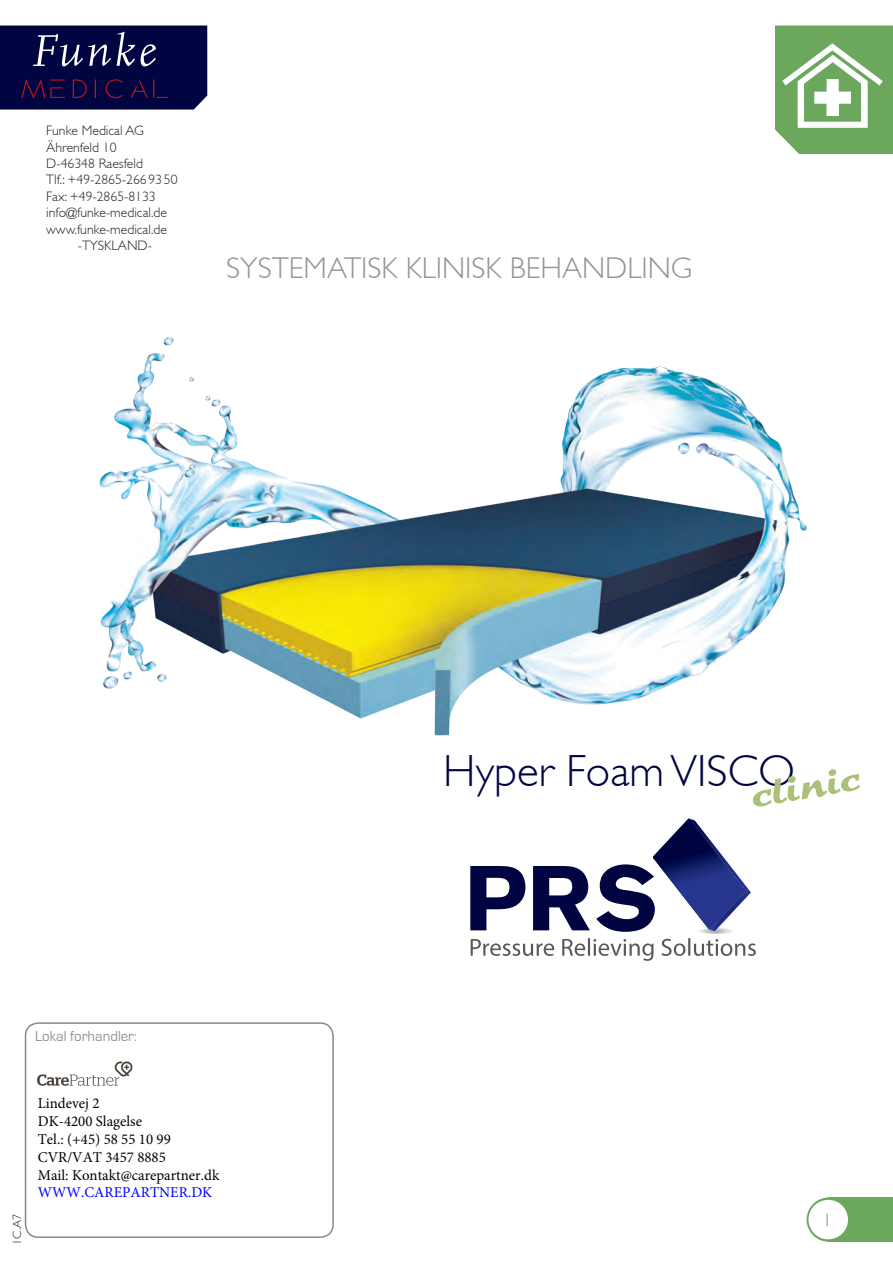
<style>
.page{position:relative;width:893px;height:1263px;background:#fff}
.page>*{position:absolute;margin:0;border:0;box-sizing:border-box;transform-origin:0 0}
.t1{font:300 45px "Gill Sans";color:#000541}
.t2{font:300 30px "Gill Sans";color:#939598}
.t3{font:300 18px "Gill Sans";color:#808285}
.t4{font:15px/17.9px "Minion Pro";color:#000}
.t5{font:15px "Minion Pro";color:#00f}
.t6{font:15px "Eurostile";color:#929497}
.t7{font:300 13.65px "Gill Sans";color:#231f20}
.t8{font:300 12px "Gill Sans";color:#231f20}
</style>
<div class="page">
<img style="left:24px;top:1033px;width:109px;height:94px">
<img style="left:99px;top:337px;width:708px;height:399px">
<div style="left:25px;top:1022px;width:309px;height:216px;border:2px solid #87898c;border-radius:13px"></div>
<svg style="left:775px;top:26px;width:118px;height:128px"></svg>
<svg style="left:0;top:26px;width:207px;height:84px;background:#12134a"></svg>
<svg style="left:471px;top:938px;width:285px;height:23px"></svg>
<img style="left:701px;top:932px;width:30px;height:2px">
<svg style="left:470px;top:819px;width:280px;height:113px"></svg>
<svg style="left:752px;top:769px;width:108px;height:38px"></svg>
<svg style="left:807px;top:1197px;width:44px;height:45px"></svg>
<div style="left:828px;top:1197px;width:65px;height:45px;background:#6ba75d"></div>
<div style="left:808px;top:1200px;width:40px;height:39px;background:#fff;border-radius:50%"></div>
<p class="t7" style="left:46px;top:123px;width:99px">Funke Medical AG</p>
<p class="t7" style="left:46px;top:139px;width:72px">Ährenfeld 10</p>
<p class="t7" style="left:46px;top:156px;width:98px">D-46348 Raesfeld</p>
<p class="t7" style="left:46px;top:172px;width:133px">Tlf.: +49-2865-26693 50</p>
<p class="t7" style="left:46px;top:189px;width:111px">Fax: +49-2865-8133</p>
<p class="t7" style="left:46px;top:205px;width:122px">info@funke-medical.de</p>
<p class="t7" style="left:46px;top:221px;width:122px">www.funke-medical.de</p>
<p class="t7" style="left:78px;top:238px;width:76px">-TYSKLAND-</p>
<h2 class="t2" style="left:226px;top:251px;width:468px">SYSTEMATISK KLINISK BEHANDLING</h2>
<p class="t6" style="left:35px;top:1028px;width:104px">Lokal forhandler:</p>
<p class="t8" style="left:10px;top:1245px;width:32px;rotate:-90deg">1C.A7</p>
<p class="t4" style="left:38px;top:1095px;width:183px">Lindevej 2<br>DK-4200 Slagelse<br>Tel.: (+45) 58 55 10 99<br>CVR/VAT 3457 8885<br>Mail: Kontakt@carepartner.dk</p>
<p class="t5" style="left:38px;top:1182px;width:176px">WWW.CAREPARTNER.DK</p>
<h1 class="t1" style="left:443px;top:745px;width:354px">Hyper Foam VISCO</h1>
<h3 class="t3" style="left:823px;top:1210px;width:10px">1</h3>
</div>
